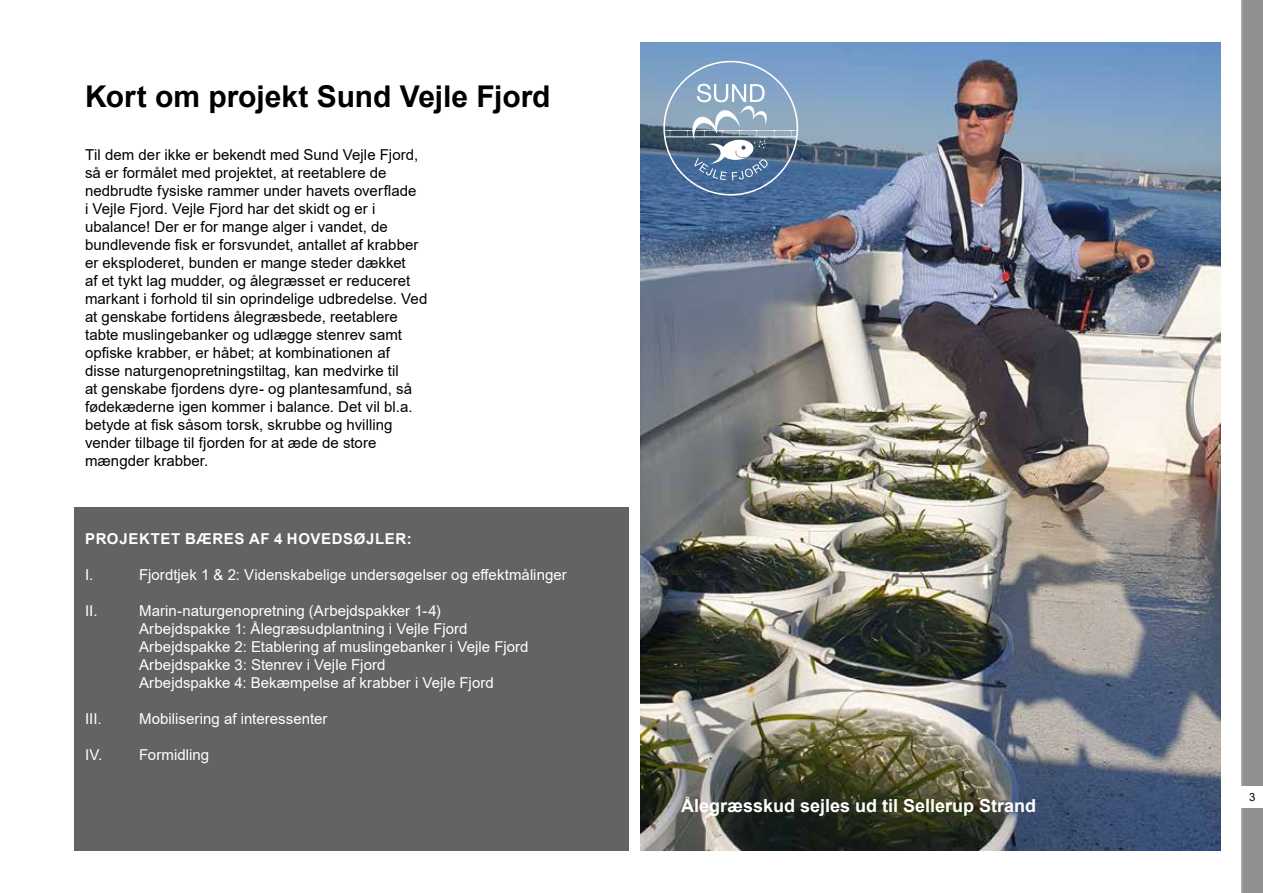
<style>
.page{position:relative;width:1263px;height:893px;background:#fff}
.page>*{position:absolute;margin:0;border:0;box-sizing:border-box;transform-origin:0 0}
.t1{font:700 30px "Arial";letter-spacing:-.005em;color:#000}
.t2{font:700 18px "Arial";color:#fff}
.t3{font:15px/18px "Arial";color:#000}
.t4{font:15px/18px "Arial";letter-spacing:.005em;color:#fff}
.t5{font:700 15px "Arial";letter-spacing:.045em;color:#fff}
.t6{font:11.25px "Arial";color:#000}
</style>
<div class="page">
<svg style="left:1241px;top:0;width:22px;height:893px"></svg>
<div style="left:1231px;top:787px;width:32px;height:21px;background:#fff"></div>
<div style="left:74px;top:507px;width:555px;height:343px;background:#626363"></div>
<img style="left:640px;top:43px;width:580px;height:807px">
<svg style="left:664px;top:84px;width:133px;height:96px"></svg>
<h1 class="t1" style="left:85px;top:75px;width:467px">Kort om projekt Sund Vejle Fjord</h1>
<p class="t3" style="left:85px;top:145px;width:344px">Til dem der ikke er bekendt med Sund Vejle Fjord, så er formålet med projektet, at reetablere de nedbrudte fysiske rammer under havets overflade<br>i Vejle Fjord. Vejle Fjord har det skidt og er i ubalance! Der er for mange alger i vandet, de bundlevende fisk er forsvundet, antallet af krabber er eksploderet, bunden er mange steder dækket<br>af et tykt lag mudder, og ålegræsset er reduceret markant i forhold til sin oprindelige udbredelse. Ved at genskabe fortidens ålegræsbede, reetablere tabte muslingebanker og udlægge stenrev samt opfiske krabber, er håbet; at kombinationen af disse naturgenopretningstiltag, kan medvirke til<br>at genskabe fjordens dyre- og plantesamfund, så fødekæderne igen kommer i balance. Det vil bl.a. betyde at fisk såsom torsk, skrubbe og hvilling vender tilbage til fjorden for at æde de store mængder krabber.</p>
<p class="t5" style="left:85px;top:528px;width:328px">PROJEKTET BÆRES AF 4 HOVEDSØJLER:</p>
<p class="t4" style="left:85px;top:565px;width:10px">I.</p>
<p class="t4" style="left:139px;top:565px;width:429px">Fjordtjek 1 &amp; 2: Videnskabelige undersøgelser og effektmålinger</p>
<p class="t4" style="left:85px;top:601px;width:14px">II.</p>
<p class="t4" style="left:139px;top:601px;width:391px">Marin-naturgenopretning (Arbejdspakker 1-4)<br>Arbejdspakke 1: Ålegræsudplantning i Vejle Fjord Arbejdspakke 2: Etablering af muslingebanker i Vejle Fjord Arbejdspakke 3: Stenrev i Vejle Fjord<br>Arbejdspakke 4: Bekæmpelse af krabber i Vejle Fjord</p>
<p class="t4" style="left:85px;top:709px;width:18px">III.</p>
<p class="t4" style="left:139px;top:709px;width:190px">Mobilisering af interessenter</p>
<p class="t4" style="left:85px;top:745px;width:19px">IV.</p>
<p class="t4" style="left:139px;top:745px;width:72px">Formidling</p>
<p class="t2" style="left:681px;top:793px;width:357px">Ålegræsskud sejles ud til Sellerup Strand</p>
<p class="t6" style="left:1249px;top:790px;width:8px">3</p>
</div>
